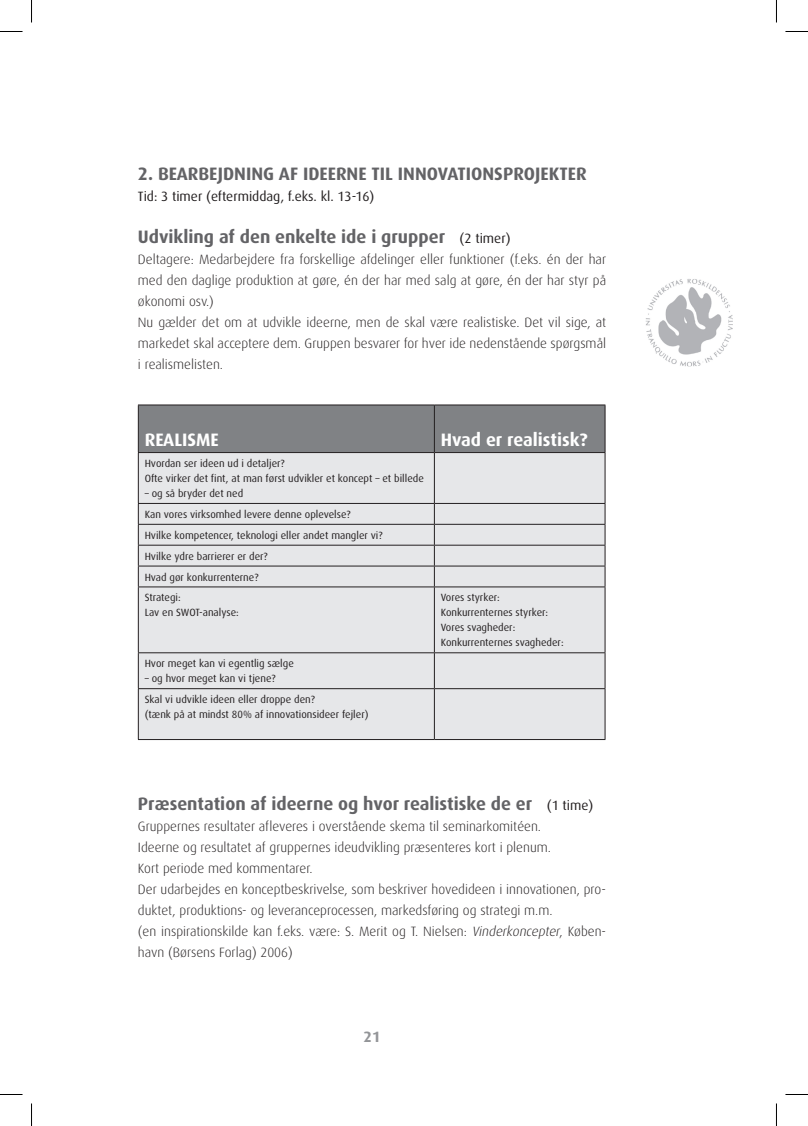
<style>
.page{position:relative;width:808px;height:1126px;background:#fff}
.page>*{position:absolute;margin:0;border:0;box-sizing:border-box;transform-origin:0 0}
.t1{font:700 18px "Dax";color:#636366}
.t2{font:700 18px "Dax";color:#fff}
.t3{font:700 15px "Dax";color:#939598}
.t4{font:300 13.5px/21px "Dax";color:#231f20}
.t5{font:13.5px "Dax";color:#231f20}
.t6{font:10.5px/20.9px "Dax";color:#231f20}
.s1{font-weight:400;font-size:13.5px;color:#231f20}
.s2{font-style:italic}
</style>
<div class="page">
<div style="left:139px;top:406px;width:465px;height:46px;background:#808285"></div>
<div style="left:139px;top:453px;width:465px;height:286px;background:#e6e7e9"></div>
<hr style="left:138px;top:405px;width:296px;height:1px;background:#231f20">
<hr style="left:138px;top:405px;width:1px;height:47px;background:#231f20">
<hr style="left:434px;top:405px;width:171px;height:1px;background:#231f20">
<hr style="left:434px;top:405px;width:1px;height:47px;background:#231f20">
<hr style="left:604px;top:405px;width:1px;height:47px;background:#231f20">
<hr style="left:138px;top:452px;width:296px;height:1px;background:#231f20">
<hr style="left:138px;top:453px;width:1px;height:50px;background:#231f20">
<hr style="left:434px;top:452px;width:171px;height:1px;background:#231f20">
<hr style="left:434px;top:453px;width:1px;height:50px;background:#231f20">
<hr style="left:604px;top:453px;width:1px;height:50px;background:#231f20">
<hr style="left:138px;top:503px;width:296px;height:1px;background:#231f20">
<hr style="left:434px;top:503px;width:171px;height:1px;background:#231f20">
<hr style="left:138px;top:524px;width:296px;height:1px;background:#231f20">
<hr style="left:434px;top:524px;width:171px;height:1px;background:#231f20">
<hr style="left:138px;top:545px;width:296px;height:1px;background:#231f20">
<hr style="left:434px;top:545px;width:171px;height:1px;background:#231f20">
<hr style="left:138px;top:566px;width:296px;height:1px;background:#231f20">
<svg style="left:138px;top:504px;width:1px;height:83px"></svg>
<hr style="left:434px;top:566px;width:171px;height:1px;background:#231f20">
<svg style="left:434px;top:504px;width:1px;height:83px"></svg>
<svg style="left:604px;top:504px;width:1px;height:83px"></svg>
<hr style="left:138px;top:587px;width:296px;height:1px;background:#231f20">
<hr style="left:138px;top:587px;width:1px;height:65px;background:#231f20">
<hr style="left:434px;top:587px;width:171px;height:1px;background:#231f20">
<hr style="left:434px;top:587px;width:1px;height:65px;background:#231f20">
<hr style="left:604px;top:587px;width:1px;height:65px;background:#231f20">
<hr style="left:138px;top:652px;width:296px;height:1px;background:#231f20">
<hr style="left:138px;top:653px;width:1px;height:35px;background:#231f20">
<hr style="left:434px;top:652px;width:171px;height:1px;background:#231f20">
<hr style="left:434px;top:653px;width:1px;height:35px;background:#231f20">
<hr style="left:604px;top:653px;width:1px;height:35px;background:#231f20">
<hr style="left:138px;top:688px;width:296px;height:1px;background:#231f20">
<hr style="left:138px;top:689px;width:1px;height:50px;background:#231f20">
<hr style="left:434px;top:688px;width:171px;height:1px;background:#231f20">
<hr style="left:434px;top:689px;width:1px;height:50px;background:#231f20">
<hr style="left:604px;top:689px;width:1px;height:50px;background:#231f20">
<hr style="left:138px;top:739px;width:296px;height:1px;background:#231f20">
<hr style="left:434px;top:739px;width:171px;height:1px;background:#231f20">
<img style="left:645px;top:279px;width:87px;height:87px">
<svg style="left:0;top:31px;width:22px;height:1px"></svg>
<svg style="left:785px;top:31px;width:22px;height:1px"></svg>
<svg style="left:0;top:1094px;width:22px;height:1px"></svg>
<svg style="left:785px;top:1094px;width:22px;height:1px"></svg>
<svg style="left:31px;top:0;width:1px;height:22px"></svg>
<svg style="left:31px;top:1103px;width:1px;height:23px"></svg>
<h1 class="t1" style="left:138px;top:163px;width:450px">2. BEARBEJDNING AF IDEERNE TIL INNOVATIONSPROJEKTER</h1>
<p class="t5" style="left:138px;top:188px;width:238px">Tid: 3 timer (eftermiddag, f.eks. kl. 13-16)</p>
<h1 class="t1" style="left:138px;top:226px;width:374px">Udvikling af den enkelte ide i grupper <span class="s1">(2 timer)</span></h1>
<p class="t4" style="left:138px;top:249px;width:469px">Deltagere: Medarbejdere fra forskellige afdelinger eller funktioner (f.eks. én der har med den daglige produktion at gøre, én der har med salg at gøre, én der har styr på økonomi osv.)<br>Nu gælder det om at udvikle ideerne, men de skal være realistiske. Det vil sige, at markedet skal acceptere dem. Gruppen besvarer for hver ide nedenstående spørgsmål i realismelisten.</p>
<h1 class="t2" style="left:145px;top:430px;width:76px">REALISME</h1>
<h1 class="t2" style="left:440px;top:430px;width:148px">Hvad er realistisk?</h1>
<p class="t6" style="left:145px;top:456px;width:280px;line-height:15px">Hvordan ser ideen ud i detaljer?<br>Ofte virker det fint, at man først udvikler et koncept – et billede</p>
<p class="t6" style="left:145px;top:483px;width:239px">– og så bryder det ned<br>Kan vores virksomhed levere denne oplevelse?<br>Hvilke kompetencer, teknologi eller andet mangler vi?<br>Hvilke ydre barrierer er der?<br>Hvad gør konkurrenterne?<br>Strategi:</p>
<p class="t6" style="left:145px;top:602px;width:96px">Lav en SWOT-analyse:</p>
<p class="t6" style="left:440px;top:590px;width:124px;line-height:15px">Vores styrker:<br>Konkurrenternes styrker:<br>Vores svagheder:<br>Konkurrenternes svagheder:</p>
<p class="t6" style="left:145px;top:653px;width:150px">Hvor meget kan vi egentlig sælge</p>
<p class="t6" style="left:145px;top:668px;width:172px">– og hvor meget kan vi tjene?<br>Skal vi udvikle ideen eller droppe den?</p>
<p class="t6" style="left:145px;top:704px;width:225px">(tænk på at mindst 80% af innovationsideer fejler)</p>
<h1 class="t1" style="left:138px;top:793px;width:456px">Præsentation af ideerne og hvor realistiske de er <span class="s1">(1 time)</span></h1>
<p class="t4" style="left:138px;top:816px;width:469px">Gruppernes resultater afleveres i overstående skema til seminarkomitéen.<br>Ideerne og resultatet af gruppernes ideudvikling præsenteres kort i plenum.<br>Kort periode med kommentarer.<br>Der udarbejdes en konceptbeskrivelse, som beskriver hovedideen i innovationen, pro&shy;duktet, produktions- og leveranceprocessen, markedsføring og strategi m.m.<br>(en inspirationskilde kan f.eks. være: S. Merit og T. Nielsen: <span class="s2">Vinderkoncepter</span>, Køben&shy;havn (Børsens Forlag) 2006)</p>
<p class="t3" style="left:363px;top:1029px;width:18px">21</p>
</div>
